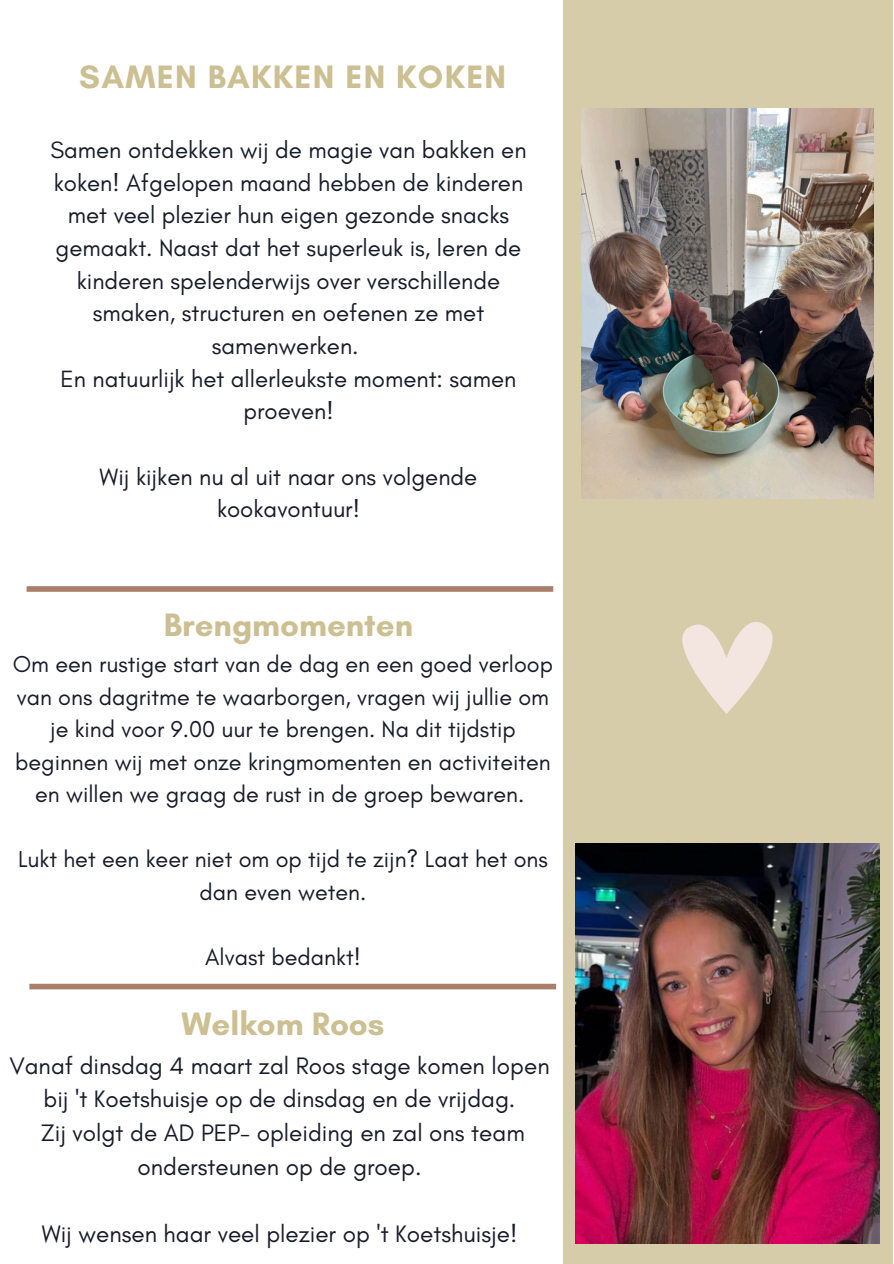
<style>
.page{position:relative;width:894px;height:1264px;background:#fff}
.page>*{position:absolute;margin:0;border:0;box-sizing:border-box;transform-origin:0 0}
.t1{font:700 33px "Glacial Indifference";color:#ccbf92}
.t2{font:700 33px "Glacial Indifference";letter-spacing:.04em;color:#ccbf92}
.t3{font:24.3px/33.8px "Glacial Indifference";color:#171c29;text-align:center}
.t4{font:24px/32.7px "Glacial Indifference";color:#171c29;text-align:center}
.t5{font:23.4px/32.5px "Glacial Indifference";color:#171c29;text-align:center}
</style>
<div class="page">
<div style="left:562px;top:0;width:329px;height:1263px;background:#d6cca9"></div>
<div style="left:27px;top:586px;width:526px;height:6px;background:#a97f69"></div>
<img style="left:581px;top:109px;width:292px;height:389px">
<svg style="left:682px;top:622px;width:91px;height:92px"></svg>
<img style="left:575px;top:843px;width:304px;height:400px">
<div style="left:29px;top:983px;width:527px;height:6px;background:#a97f69"></div>
<h1 class="t2" style="left:79px;top:57px;width:428px">SAMEN BAKKEN EN KOKEN</h1>
<p class="t4" style="left:50px;top:133px;width:477px">Samen ontdekken wij de magie van bakken en koken! Afgelopen maand hebben de kinderen met veel plezier hun eigen gezonde snacks gemaakt. Naast dat het superleuk is, leren de kinderen spelenderwijs over verschillende smaken, structuren en oefenen ze met samenwerken.</p>
<p class="t4" style="left:60px;top:362px;width:457px">En natuurlijk het allerleukste moment: samen proeven!</p>
<p class="t4" style="left:100px;top:460px;width:379px">Wij kijken nu al uit naar ons volgende kookavontuur!</p>
<p class="t1" style="left:164px;top:605px;width:250px">Brengmomenten</p>
<p class="t5" style="left:13px;top:647px;width:541px">Om een rustige start van de dag en een goed verloop van ons dagritme te waarborgen, vragen wij jullie om je kind voor 9.00 uur te brengen. Na dit tijdstip beginnen wij met onze kringmomenten en activiteiten en willen we graag de rust in de groep bewaren.</p>
<h2 class="t5" style="left:18px;top:843px;width:531px">Lukt het een keer niet om op tijd te zijn? Laat het ons dan even weten.</h2>
<p class="t5" style="left:205px;top:940px;width:157px">Alvast bedankt!</p>
<p class="t1" style="left:181px;top:1003px;width:204px">Welkom Roos</p>
<h2 class="t3" style="left:9px;top:1048px;width:541px">Vanaf dinsdag 4 maart zal Roos stage komen lopen bij 't Koetshuisje op de dinsdag en de vrijdag.</h2>
<p class="t3" style="left:41px;top:1115px;width:485px">Zij volgt de AD PEP- opleiding en zal ons team ondersteunen op de groep.</p>
<p class="t3" style="left:42px;top:1216px;width:477px">Wij wensen haar veel plezier op 't Koetshuisje!</p>
</div>
